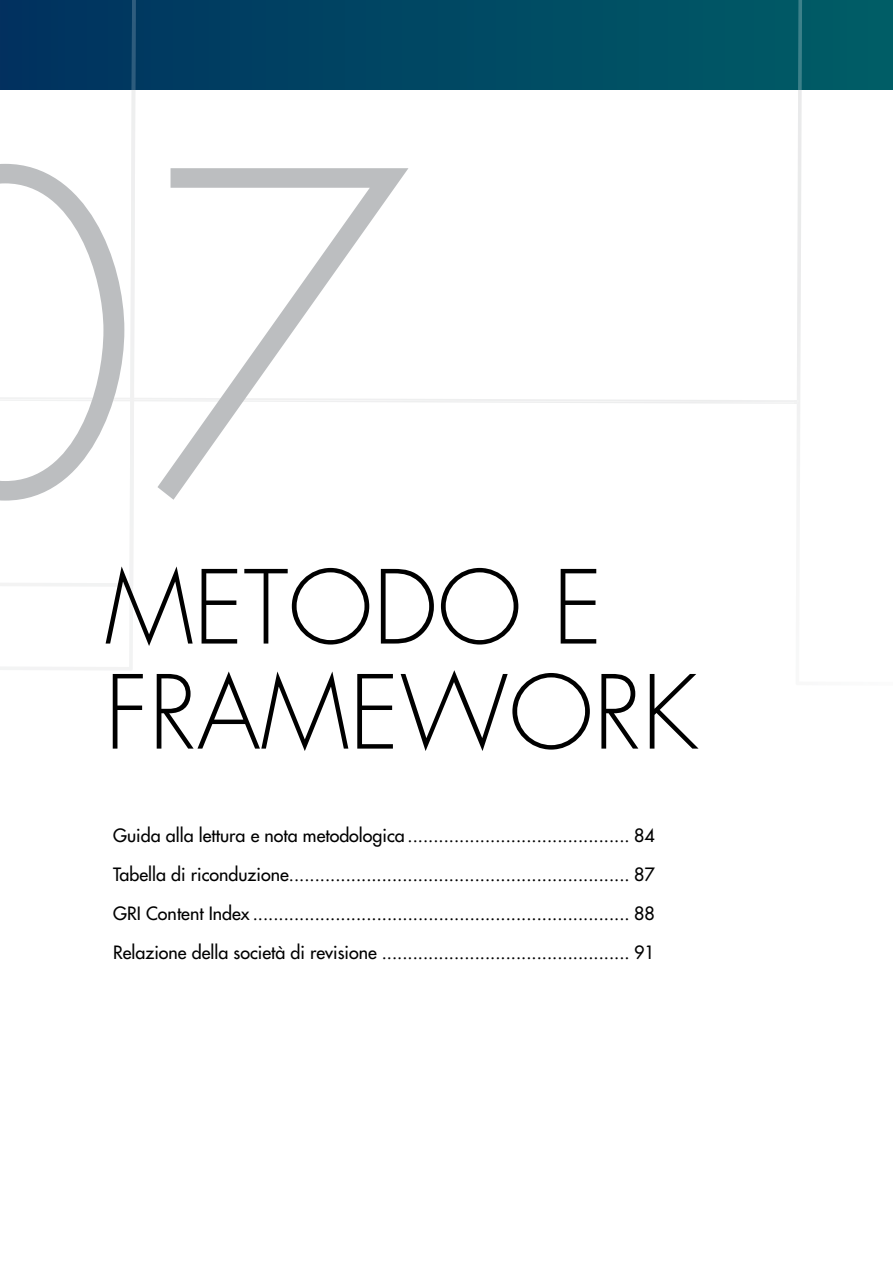
<style>
.page{position:relative;width:893px;height:1263px;background:#fff}
.page>*{position:absolute;margin:0;border:0;box-sizing:border-box;transform-origin:0 0}
.t1{font:300 435px "Futura";color:#bcbec0}
.t2{font:300 99px/105px "Futura";color:#000}
.t3{font:17.85px/39px "Futura";color:#000;text-align:justify}
</style>
<div class="page">
<svg style="left:138px;top:0;width:658px;height:90px;background:#004863"></svg>
<svg style="left:138px;top:398px;width:476px;height:5px"></svg>
<svg style="left:796px;top:0;width:97px;height:193px"></svg>
<svg style="left:0;top:0;width:138px;height:670px"></svg>
<svg style="left:614px;top:193px;width:187px;height:312px"></svg>
<h1 class="t1" style="left:-130px;top:59px;width:541px">07</h1>
<h2 class="t2" style="left:105px;top:556px;width:595px">METODO E<br>F RAMEWORK</h2>
<p class="t3" style="left:113px;top:816px;width:543px">Guida alla lettura e nota metodologica ........................................... 84<br>Tabella di riconduzione.................................................................. 87<br>GRI Content Index ......................................................................... 88<br>Relazione della società di revisione ................................................ 91</p>
</div>
